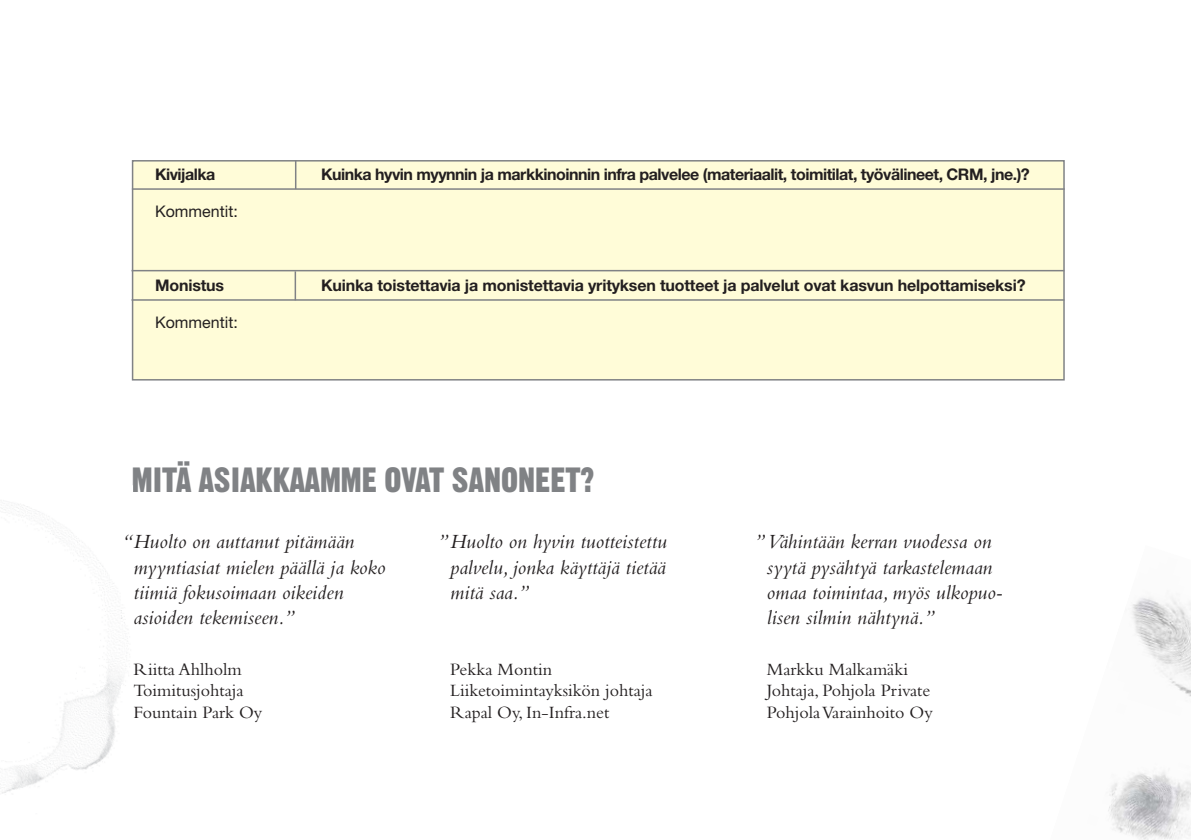
<style>
.page{position:relative;width:1191px;height:840px;background:#fff}
.page>*{position:absolute;margin:0;border:0;box-sizing:border-box;transform-origin:0 0}
.t1{font:34px "Gothic Thirteen Std";color:#808285}
.t2{font:italic 21px/25.2px "Bembo Std";color:#231f20}
.t3{font:18px/21.6px "Bembo Std";color:#231f20}
.t4{font:700 16px "Helvetica Neue LT Std";letter-spacing:-.03em;color:#231f20}
.t5{font:700 16px "Helvetica Neue LT Std";letter-spacing:-.01em;color:#231f20}
.t6{font:16px "Helvetica Neue LT Std";color:#231f20}
</style>
<div class="page">
<div style="left:133px;top:161px;width:931px;height:218px;background:#fffcd8"></div>
<div style="left:132px;top:160px;width:932px;height:220px;border:2px solid #808285"></div>
<hr style="left:132px;top:188px;width:932px;height:2px;background:#808285">
<hr style="left:131px;top:299px;width:933px;height:1px;background:#808285">
<hr style="left:131px;top:270px;width:933px;height:1px;background:#808285">
<hr style="left:294px;top:271px;width:2px;height:29px;background:#808285">
<svg style="left:295px;top:160px;width:1px;height:28px"></svg>
<img style="left:1108px;top:771px;width:83px;height:68px">
<img style="left:1135px;top:628px;width:56px;height:69px">
<img style="left:1132px;top:597px;width:59px;height:31px">
<img style="left:0;top:500px;width:128px;height:294px">
<img style="left:126px;top:534px;width:2px;height:19px">
<img style="left:122px;top:559px;width:6px;height:19px">
<img style="left:122px;top:584px;width:6px;height:19px">
<img style="left:122px;top:609px;width:6px;height:15px">
<img style="left:122px;top:683px;width:6px;height:17px">
<img style="left:122px;top:705px;width:6px;height:16px">
<p class="t4" style="left:155px;top:169px;width:62px">Kivijalka</p>
<p class="t4" style="left:321px;top:169px;width:710px">Kuinka hyvin myynnin ja markkinoinnin infra palvelee (materiaalit, toimitilat, työvälineet, CRM, jne.)?</p>
<p class="t6" style="left:155px;top:206px;width:84px">Kommentit:</p>
<p class="t5" style="left:155px;top:280px;width:71px">Monistus</p>
<p class="t5" style="left:321px;top:280px;width:706px">Kuinka toistettavia ja monistettavia yrityksen tuotteet ja palvelut ovat kasvun helpottamiseksi?</p>
<p class="t6" style="left:155px;top:317px;width:84px">Kommentit:</p>
<h1 class="t1" style="left:132px;top:467px;width:463px">MITÄ ASIAKKAAMME OVAT SANONEET?</h1>
<p class="t2" style="left:134px;top:530px;width:253px;text-indent:-12px">“ Huolto on auttanut pitämään myyntiasiat mielen päällä ja koko tiimiä fokusoimaan oikeiden asioiden tekemiseen.”</p>
<p class="t3" style="left:134px;top:659px;width:130px">Riitta Ahlholm<br>Toimitusjohtaja<br>Fountain Park Oy</p>
<p class="t2" style="left:450px;top:530px;width:218px;text-align:justify;text-indent:-12px">” Huolto on hyvin tuotteistettu palvelu, jonka käyttäjä tietää mitä saa.”</p>
<p class="t3" style="left:450px;top:659px;width:204px">Pekka Montin<br>Liiketoimintayksikön johtaja<br>Rapal Oy, In-Infra.net</p>
<p class="t2" style="left:767px;top:530px;width:237px;text-indent:-12px">” Vähintään kerran vuodessa on syytä pysähtyä tarkastelemaan omaa toimintaa, myös ulkopuo&shy;lisen silmin nähtynä.”</p>
<p class="t3" style="left:767px;top:659px;width:167px">Markku Malkamäki<br>Johtaja, Pohjola Private<br>Pohjola Varainhoito Oy</p>
</div>
